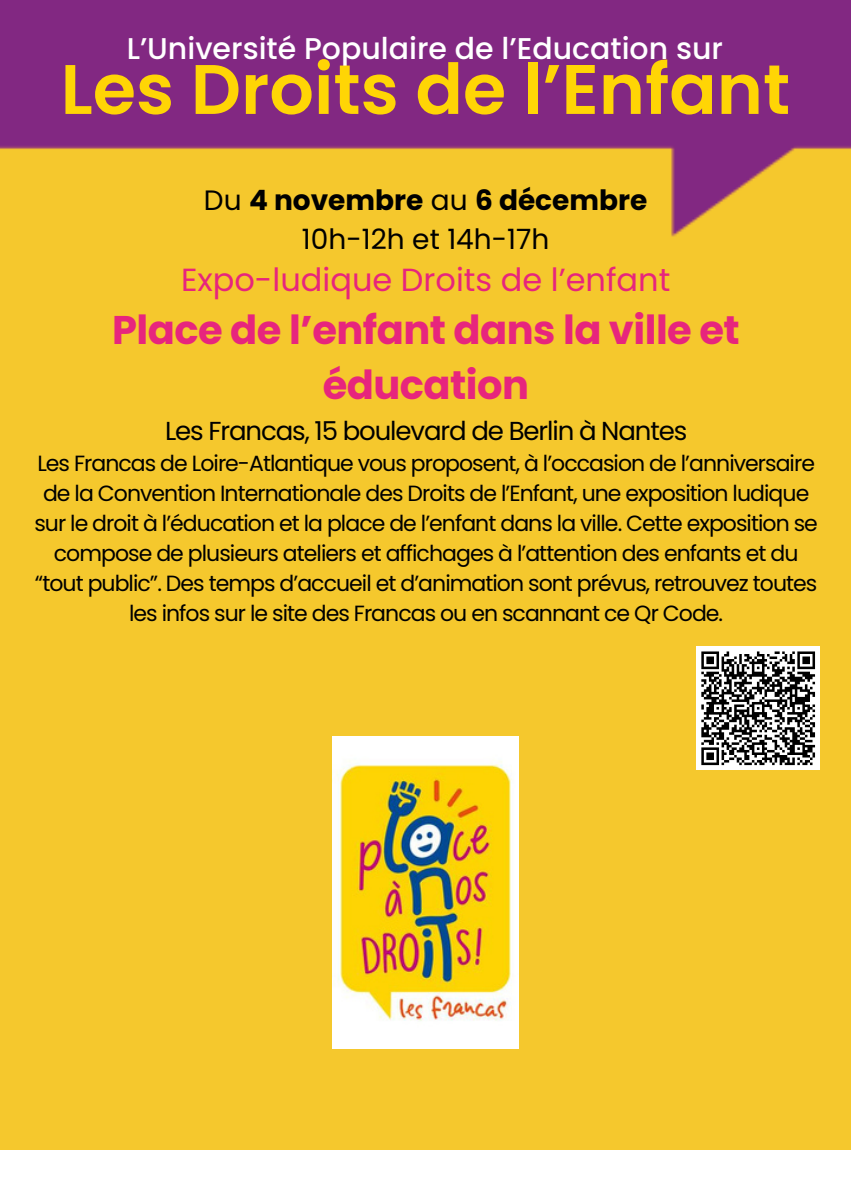
<style>
.page{position:relative;width:851px;height:1191px;background:#fff}
.page>*{position:absolute;margin:0;border:0;box-sizing:border-box;transform-origin:0 0}
.t1{font:600 70px "Poppins";color:#ffd505}
.t2{font:700 40px/55.6px "Poppins";letter-spacing:-.015em;color:#e7257d;text-align:center}
.t3{font:32px "Poppins";color:#e7257d}
.t4{font:500 30px "Poppins";color:#fff}
.t5{font:700 28px "Poppins";color:#000}
.t6{font:28px "Poppins";color:#000}
.t7{font:26px "Poppins";letter-spacing:-.045em;color:#000}
.t8{font:22px/30px "Poppins";letter-spacing:-.045em;color:#000;text-align:center}
.s1{font-weight:400}
</style>
<div class="page">
<img style="left:0;top:0;width:850px;height:1149px">
<div style="left:696px;top:646px;width:124px;height:124px;background:#fff"></div>
<svg style="left:701px;top:651px;width:115px;height:115px"></svg>
<img style="left:332px;top:737px;width:186px;height:312px">
<p class="t4" style="left:127px;top:27px;width:597px">L’Université Populaire de l’Education sur</p>
<p class="t1" style="left:61px;top:40px;width:731px">Les Droits de l’Enfant</p>
<h2 class="t5" style="left:204px;top:181px;width:445px"><span class="s1">Du</span> 4 novembre <span class="s1">au</span> 6 décembre</h2>
<h1 class="t6" style="left:302px;top:220px;width:249px">10h-12h et 14h-17h</h1>
<p class="t3" style="left:181px;top:258px;width:491px">Expo-ludique Droits de l’enfant</p>
<p class="t2" style="left:112px;top:302px;width:629px">Place de l’enfant dans la ville et éducation</p>
<p class="t7" style="left:165px;top:412px;width:523px">Les Francas, 15 boulevard de Berlin à Nantes</p>
<p class="t8" style="left:34px;top:448px;width:785px">Les Francas de Loire-Atlantique vous proposent, à l’occasion de l’anniversaire de la Convention Internationale des Droits de l’Enfant, une exposition ludique sur le droit à l’éducation et la place de l’enfant dans la ville. Cette exposition se compose de plusieurs ateliers et affichages à l’attention des enfants et du “tout public”. Des temps d’accueil et d’animation sont prévus, retrouvez toutes les infos sur le site des Francas ou en scannant ce Qr Code.</p>
</div>
